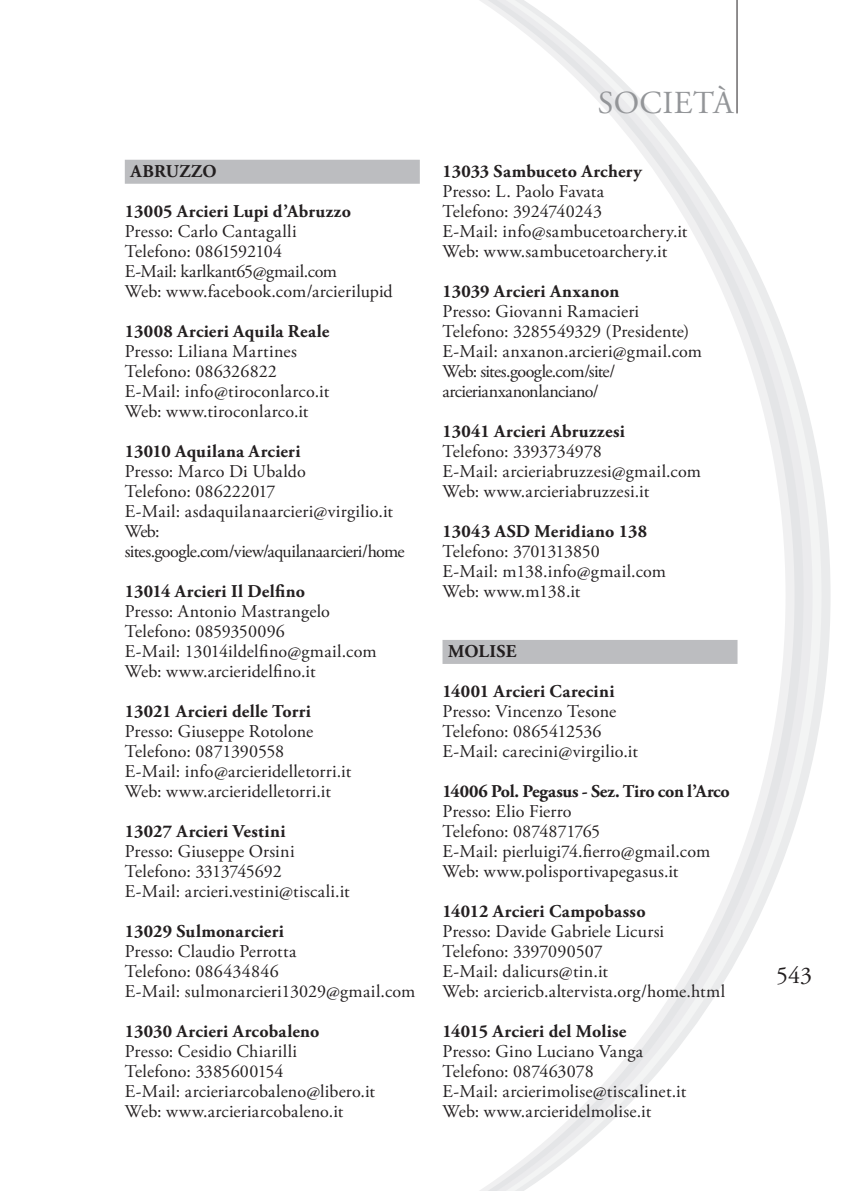
<style>
.page{position:relative;width:851px;height:1191px;background:#fff}
.page>*{position:absolute;margin:0;border:0;box-sizing:border-box;transform-origin:0 0}
.t1{font:32px "Adobe Garamond Pro";letter-spacing:.015em;color:#939598}
.t2{font:24px "Adobe Garamond Pro";color:#231f20}
.t3{font:18px/20px "Adobe Garamond Pro";letter-spacing:.005em;color:#231f20}
.t4{font:700 18px "Adobe Garamond Pro";letter-spacing:.015em;color:#231f20}
.t5{font:700 18px "Adobe Garamond Pro";letter-spacing:-.01em;color:#231f20}
.t6{font:700 18px "Adobe Garamond Pro";letter-spacing:.015em;color:#231f20}
</style>
<div class="page">
<svg style="left:812px;top:430px;width:9px;height:331px;fill:#f3f4f4"></svg>
<svg style="left:803px;top:393px;width:9px;height:405px;fill:#ebebed"></svg>
<svg style="left:794px;top:363px;width:9px;height:465px;fill:#eaebec"></svg>
<div style="left:785px;top:337px;width:9px;height:517px;background:#ecedee"></div>
<svg style="left:480px;top:0;width:305px;height:1191px"></svg>
<hr style="left:736px;top:0;width:1px;height:113px;background:#231f20">
<div style="left:125px;top:160px;width:295px;height:24px;background:#bcbdc0"></div>
<div style="left:442px;top:640px;width:295px;height:24px;background:#bcbdc0"></div>
<p class="t6" style="left:130px;top:161px;width:88px">ABRUZZO</p>
<p class="t4" style="left:125px;top:201px;width:228px">13005 Arcieri Lupi d’Abruzzo</p>
<p class="t3" style="left:125px;top:222px;width:269px">Presso: Carlo Cantagalli<br>Telefono: 0861592104<br>E-Mail: karlkant65@gmail.com<br>Web: www.facebook.com/arcierilupid</p>
<p class="t4" style="left:125px;top:320px;width:206px">13008 Arcieri Aquila Reale</p>
<p class="t3" style="left:125px;top:342px;width:206px">Presso: Liliana Martines<br>Telefono: 086326822<br>E-Mail: info@tiroconlarco.it<br>Web: www.tiroconlarco.it</p>
<p class="t4" style="left:125px;top:440px;width:177px">13010 Aquilana Arcieri</p>
<p class="t3" style="left:125px;top:462px;width:281px">Presso: Marco Di Ubaldo<br>Telefono: 086222017<br>E-Mail: asdaquilanaarcieri@virgilio.it<br>Web: sites.google.com/view/aquilanaarcieri/home</p>
<p class="t4" style="left:125px;top:580px;width:182px">13014 Arcieri Il Delfino</p>
<p class="t3" style="left:125px;top:602px;width:253px">Presso: Antonio Mastrangelo<br>Telefono: 0859350096<br>E-Mail: 13014ildelfino@gmail.com<br>Web: www.arcieridelfino.it</p>
<p class="t4" style="left:125px;top:700px;width:188px">13021 Arcieri delle Torri</p>
<p class="t3" style="left:125px;top:722px;width:228px">Presso: Giuseppe Rotolone<br>Telefono: 0871390558<br>E-Mail: info@arcieridelletorri.it<br>Web: www.arcieridelletorri.it</p>
<p class="t4" style="left:125px;top:820px;width:162px">13027 Arcieri Vestini</p>
<p class="t3" style="left:125px;top:842px;width:226px">Presso: Giuseppe Orsini<br>Telefono: 3313745692<br>E-Mail: arcieri.vestini@tiscali.it</p>
<p class="t4" style="left:125px;top:920px;width:161px">13029 Sulmonarcieri</p>
<p class="t3" style="left:125px;top:942px;width:292px">Presso: Claudio Perrotta<br>Telefono: 086434846<br>E-Mail: sulmonarcieri13029@gmail.com</p>
<p class="t4" style="left:125px;top:1020px;width:196px">13030 Arcieri Arcobaleno</p>
<p class="t3" style="left:125px;top:1042px;width:252px">Presso: Cesidio Chiarilli<br>Telefono: 3385600154<br>E-Mail: arcieriarcobaleno@libero.it<br>Web: www.arcieriarcobaleno.it</p>
<h1 class="t1" style="left:597px;top:84px;width:137px">SOCIETÀ</h1>
<p class="t4" style="left:442px;top:161px;width:201px">13033 Sambuceto Archery</p>
<p class="t3" style="left:442px;top:182px;width:246px">Presso: L. Paolo Favata<br>Telefono: 3924740243<br>E-Mail: info@sambucetoarchery.it<br>Web: www.sambucetoarchery.it</p>
<p class="t4" style="left:442px;top:280px;width:178px">13039 Arcieri Anxanon</p>
<p class="t3" style="left:442px;top:302px;width:261px">Presso: Giovanni Ramacieri<br>Telefono: 3285549329 (Presidente)<br>E-Mail: anxanon.arcieri@gmail.com<br>Web: sites.google.com/site/ arcierianxanonlanciano/</p>
<p class="t4" style="left:442px;top:420px;width:184px">13041 Arcieri Abruzzesi</p>
<p class="t3" style="left:442px;top:442px;width:260px">Telefono: 3393734978<br>E-Mail: arcieriabruzzesi@gmail.com<br>Web: www.arcieriabruzzesi.it</p>
<p class="t4" style="left:442px;top:520px;width:206px">13043 ASD Meridiano 138</p>
<p class="t3" style="left:442px;top:542px;width:225px">Telefono: 3701313850<br>E-Mail: m138.info@gmail.com<br>Web: www.m138.it</p>
<p class="t6" style="left:448px;top:640px;width:70px">MOLISE</p>
<p class="t4" style="left:442px;top:680px;width:174px">14001 Arcieri Carecini</p>
<p class="t3" style="left:442px;top:702px;width:197px">Presso: Vincenzo Tesone<br>Telefono: 0865412536<br>E-Mail: carecini@virgilio.it</p>
<p class="t5" style="left:442px;top:780px;width:289px">14006 Pol. Pegasus - Sez. Tiro con l’Arco</p>
<p class="t3" style="left:442px;top:802px;width:269px">Presso: Elio Fierro<br>Telefono: 0874871765<br>E-Mail: pierluigi74.fierro@gmail.com<br>Web: www.polisportivapegasus.it</p>
<p class="t4" style="left:442px;top:900px;width:204px">14012 Arcieri Campobasso</p>
<p class="t3" style="left:442px;top:922px;width:284px">Presso: Davide Gabriele Licursi<br>Telefono: 3397090507<br>E-Mail: dalicurs@tin.it<br>Web: arciericb.altervista.org/home.html</p>
<p class="t4" style="left:442px;top:1020px;width:185px">14015 Arcieri del Molise</p>
<p class="t3" style="left:442px;top:1042px;width:245px">Presso: Gino Luciano Vanga<br>Telefono: 087463078<br>E-Mail: arcierimolise@tiscalinet.it<br>Web: www.arcieridelmolise.it</p>
<h2 class="t2" style="left:776px;top:961px;width:37px">543</h2>
</div>
